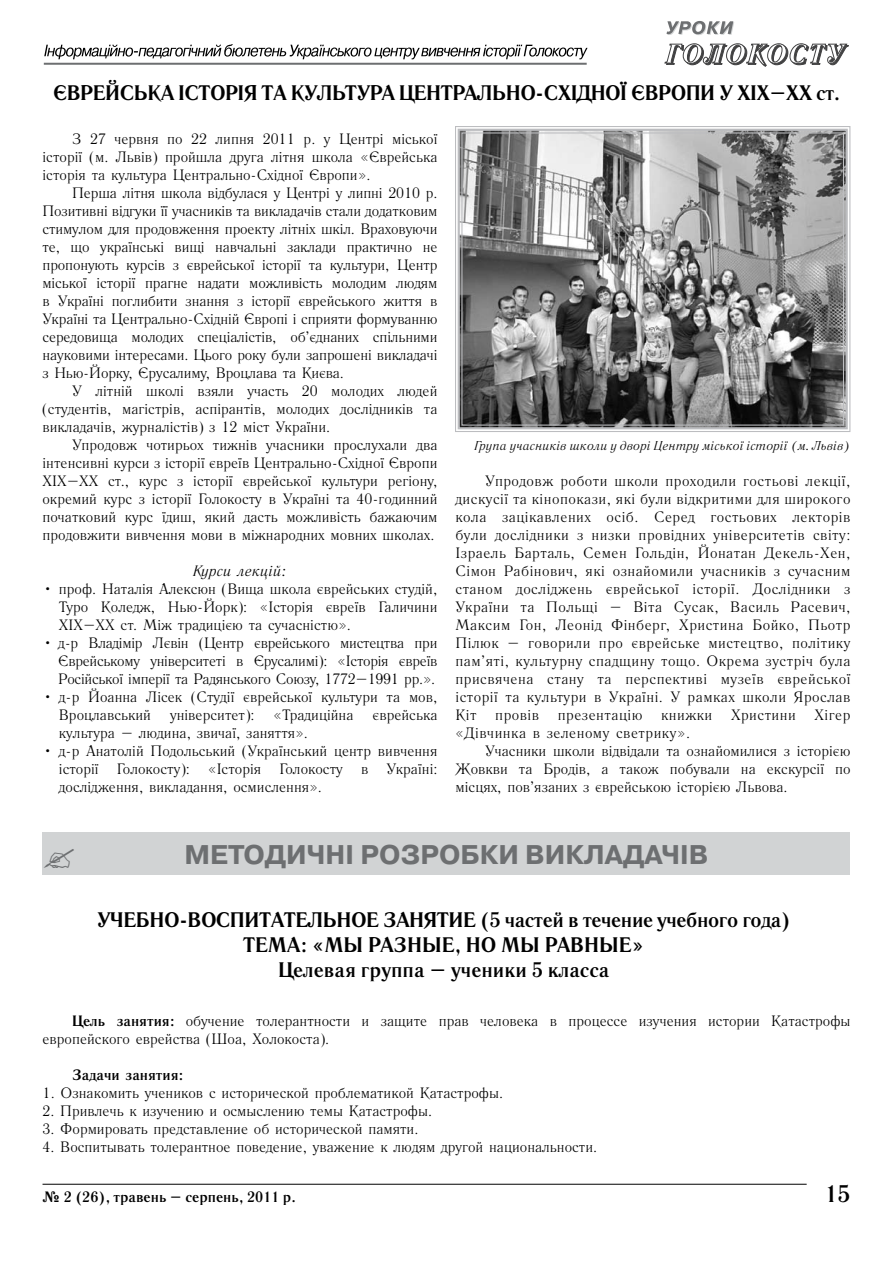
<style>
.page{position:relative;width:893px;height:1263px;background:#fff}
.page>*{position:absolute;margin:0;border:0;box-sizing:border-box;transform-origin:0 0}
.t1{font:700 27px "Pragmatica C";color:#6d6f71}
.t2{font:700 24px "Literaturnaya C";color:#000}
.t3{font:700 21px/25.2px "Literaturnaya C";letter-spacing:-.02em;color:#000;text-align:center}
.t4{font:15px/18px "Literaturnaya C";color:#000;text-align:justify}
.t5{font:700 15px "Literaturnaya C";color:#000}
.t6{font:italic 15px "Literaturnaya C";color:#000}
.t7{font:italic 12.75px "Literaturnaya C";color:#000}
.s1{font-weight:700}
</style>
<div class="page">
<hr style="left:44px;top:63px;width:543px;height:1px;background:#6d6f71">
<hr style="left:44px;top:64px;width:543px;height:1px;background:#6d6f71">
<svg style="left:44px;top:44px;width:544px;height:15px"></svg>
<svg style="left:666px;top:21px;width:68px;height:14px"></svg>
<svg style="left:664px;top:43px;width:185px;height:24px"></svg>
<hr style="left:43px;top:1184px;width:764px;height:1px;background:#000">
<svg style="left:455px;top:126px;width:396px;height:306px;background:#888"></svg>
<div style="left:458px;top:129px;width:390px;height:300px;border:2px solid #bcbdc0"></div>
<div style="left:461px;top:132px;width:383px;height:294px;border:1px solid #bcbdc0"></div>
<div style="left:43px;top:833px;width:807px;height:42px;background:#d1d3d4"></div>
<h3 class="t3" style="left:53px;top:80px;width:788px">Єврейська історія та культура Центрально-Східної Європи у ХІХ–ХХ ст.</h3>
<p class="t4" style="left:43px;top:130px;width:396px;text-indent:30px">З 27 червня по 22 липня 2011 р. у Центрі міської історії (м. Львів) пройшла друга літня школа «Єврейська історія та культура Центрально-Східної Європи».</p>
<p class="t4" style="left:43px;top:184px;width:396px;text-indent:30px">Перша літня школа відбулася у Центрі у липні 2010 р.<br>Позитивні відгуки її учасників та викладачів стали додатковим стимулом для продовження проекту літніх шкіл. Враховуючи те, що українські вищі навчальні заклади практично не пропонують курсів з єврейської історії та культури, Центр міської історії прагне надати можливість молодим людям в Україні поглибити знання з історії єврейського життя в Україні та Центрально-Східній Європі і сприяти формуванню середовища молодих спеціалістів, об’єднаних спільними науковими інтересами. Цього року були запрошені викладачі з Нью-Йорку, Єрусалиму, Вроцлава та Києва.</p>
<p class="t4" style="left:43px;top:382px;width:396px;text-indent:30px">У літній школі взяли участь 20 молодих людей (студентів, магістрів, аспірантів, молодих дослідників та викладачів, журналістів) з 12 міст України.</p>
<p class="t4" style="left:43px;top:436px;width:396px;text-indent:30px">Упродовж чотирьох тижнів учасники прослухали два інтенсивні курси з історії євреїв Центрально-Східної Європи ХІХ–ХХ ст., курс з історії єврейської культури регіону, окремий курс з історії Голокосту в Україні та 40-годинний початковий курс їдиш, який дасть можливість бажаючим продовжити вивчення мови в міжнародних мовних школах.</p>
<p class="t6" style="left:193px;top:563px;width:95px">Курси лекцій:</p>
<p class="t4" style="left:59px;top:580px;width:380px;text-indent:-16px">• проф. Наталія Алексюн (Вища школа єврейських студій, Туро Коледж, Нью-Йорк): «Історія євреїв Галичини ХІХ–ХХ ст. Між традицією та сучасністю».</p>
<p class="t4" style="left:58px;top:634px;width:381px;text-indent:-16px">• д-р Владімір Лєвін (Центр єврейського мистецтва при Єврейському університеті в Єрусалимі): «Історія євреїв Російської імперії та Радянського Союзу, 1772–1991 рр.».</p>
<p class="t4" style="left:59px;top:688px;width:380px;text-indent:-16px">• д-р Йоанна Лісек (Студії єврейської культури та мов,<br>Вроцлавський</p>
<p class="t7" style="left:474px;top:439px;width:377px">Група учасників школи у дворі Центру міської історії (м. Львів)</p>
<p class="t4" style="left:455px;top:472px;width:396px;text-indent:30px">Упродовж роботи школи проходили гостьові лекції, дискусії та кінопокази, які були відкритими для широкого кола зацікавлених осіб. Серед гостьових лекторів були дослідники з низки провідних університетів світу:<br>Ізраель Барталь, Семен Гольдін, Йонатан Декель-Хен, Сімон Рабінович, які ознайомили учасників з сучасним станом досліджень єврейської історії. Дослідники з України та Польщі – Віта Сусак, Василь Расевич, Максим Гон, Леонід Фінберг, Христина Бойко, Пьотр Пілюк – говорили про єврейське мистецтво, політику пам’яті, культурну спадщину тощо. Окрема зустріч була присвячена стану та перспективі музеїв єврейської історії та культури в Україні. У рамках школи Ярослав Кіт провів презентацію книжки Христини Хігер «Дівчинка в зеленому светрику».</p>
<p class="t4" style="left:455px;top:742px;width:396px;text-indent:30px">Учасники школи відвідали та ознайомилися з історією Жовкви та Бродів, а також побували на екскурсії по місцях, пов’язаних з єврейською історією Львова.</p>
<p class="t4" style="left:170px;top:706px;width:86px">університет):</p>
<p class="t4" style="left:274px;top:706px;width:81px">«Традиційна</p>
<p class="t4" style="left:373px;top:706px;width:66px">єврейська</p>
<p class="t4" style="left:59px;top:724px;width:251px">культура – людина, звичаї, заняття».</p>
<p class="t4" style="left:59px;top:742px;width:380px;text-indent:-16px">• д-р Анатолій Подольський (Український центр вивчення історії Голокосту): «Історія Голокосту в Україні: дослідження, викладання, осмислення».</p>
<h1 class="t1" style="left:185px;top:840px;width:525px">МЕТОДИЧНІ РОЗРОБКИ ВИКЛАДАЧІВ</h1>
<h3 class="t3" style="left:97px;top:907px;width:695px">Учебно-воспитательное занятие (5 частей в течение учебного года)<br>Тема: «Мы разные, но мы равные»<br>Целевая группа – ученики 5 класса</h3>
<p class="t4" style="left:43px;top:1012px;width:809px;text-indent:30px"><span class="s1">Цель занятия:</span> обучение толерантности и защите прав человека в процессе изучения истории Катастрофы европейского еврейства (Шоа, Холокоста).</p>
<p class="t5" style="left:72px;top:1066px;width:112px">Задачи занятия:</p>
<p class="t4" style="left:43px;top:1084px;width:462px">1. Ознакомить учеников с исторической проблематикой Катастрофы.</p>
<p class="t4" style="left:43px;top:1102px;width:391px">2. Привлечь к изучению и осмыслению темы Катастрофы.</p>
<p class="t4" style="left:43px;top:1120px;width:377px">3. Формировать представление об исторической памяти.</p>
<p class="t4" style="left:43px;top:1138px;width:556px">4. Воспитывать толерантное поведение, уважение к людям другой национальности.</p>
<p class="t5" style="left:43px;top:1187px;width:255px">№ 2 (26), травень – серпень, 2011 р.</p>
<h2 class="t2" style="left:824px;top:1179px;width:27px">15</h2>
</div>
